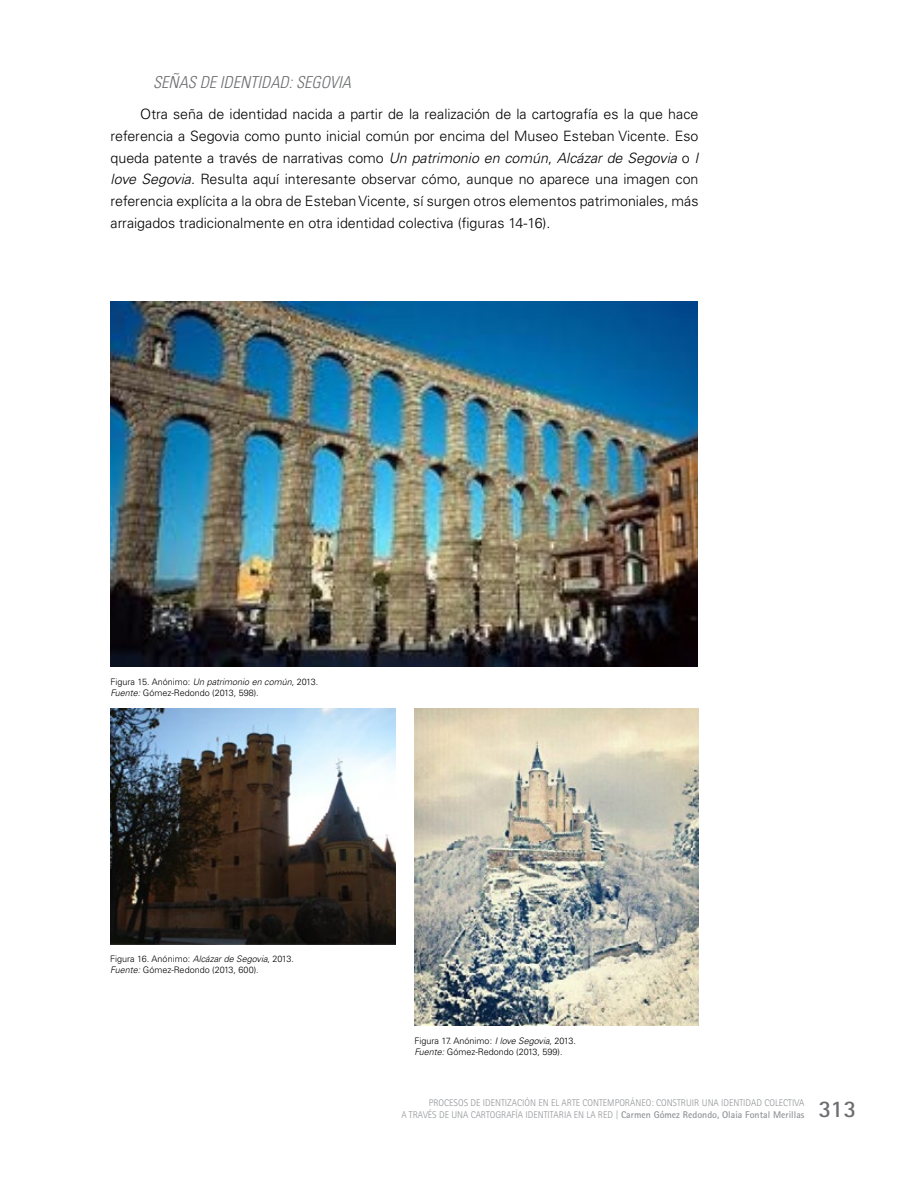
<style>
.page{position:relative;width:918px;height:1188px;background:#fff}
.page>*{position:absolute;margin:0;border:0;box-sizing:border-box;transform-origin:0 0}
.t1{font:700 24px "Rotis Sans Serif Std";color:#6d6e71}
.t2{font:italic 300 condensed 16.5px "Univers LT Std";color:#6d6e71}
.t3{font:300 14.25px/21.8px "Univers LT Std";color:#000;text-align:justify}
.t4{font:300 9.75px/11.7px "Rotis Sans Serif Std";color:#939598;text-align:right}
.t5{font:300 9px/10.5px "Univers LT Std";color:#000}
.s1{font-style:italic}
.s2{font-weight:700}
</style>
<div class="page">
<img style="left:110px;top:302px;width:587px;height:364px">
<img style="left:111px;top:708px;width:285px;height:236px">
<img style="left:414px;top:708px;width:284px;height:317px">
<p class="t2" style="left:153px;top:72px;width:199px">SEÑAS DE IDENTIDAD: SEGOVIA</p>
<p class="t3" style="left:111px;top:103px;width:589px;text-indent:30px">Otra seña de identidad nacida a partir de la realización de la cartografía es la que hace referencia a Segovia como punto inicial común por encima del Museo Esteban Vicente. Eso queda patente a través de narrativas como <span class="s1">Un patrimonio en común</span>, <span class="s1">Alcázar de Segovia</span> o <span class="s1">I love Segovia</span>. Resulta aquí interesante observar cómo, aunque no aparece una imagen con referencia explícita a la obra de Esteban Vicente, sí surgen otros elementos patrimoniales, más arraigados tradicionalmente en otra identidad colectiva (figuras 14-16).</p>
<p class="t5" style="left:110px;top:677px;width:209px">Figura 15. Anónimo: <span class="s1">Un patrimonio en común</span>, 2013.<br><span class="s1">Fuente:</span> Gómez-Redondo (2013, 598).</p>
<p class="t5" style="left:110px;top:954px;width:185px">Figura 16. Anónimo: <span class="s1">Alcázar de Segovia</span>, 2013.<br><span class="s1">Fuente:</span> Gómez-Redondo (2013, 600).</p>
<p class="t5" style="left:414px;top:1036px;width:163px">Figura 17. Anónimo: <span class="s1">I love Segovia</span>, 2013.<br><span class="s1">Fuente:</span> Gómez-Redondo (2013, 599).</p>
<p class="t4" style="left:401px;top:1097px;width:405px">PROCESOS DE IDENTIZACIÓN EN EL ARTE CONTEMPORÁNEO: CONSTRUIR UNA IDENTIDAD COLECTIVA<br>A TRAVÉS DE UNA CARTOGRAFÍA IDENTITARIA EN LA RED | <span class="s2">Carmen Gómez Redondo, Olaia Fontal Merillas</span></p>
<h1 class="t1" style="left:819px;top:1094px;width:39px">313</h1>
</div>
